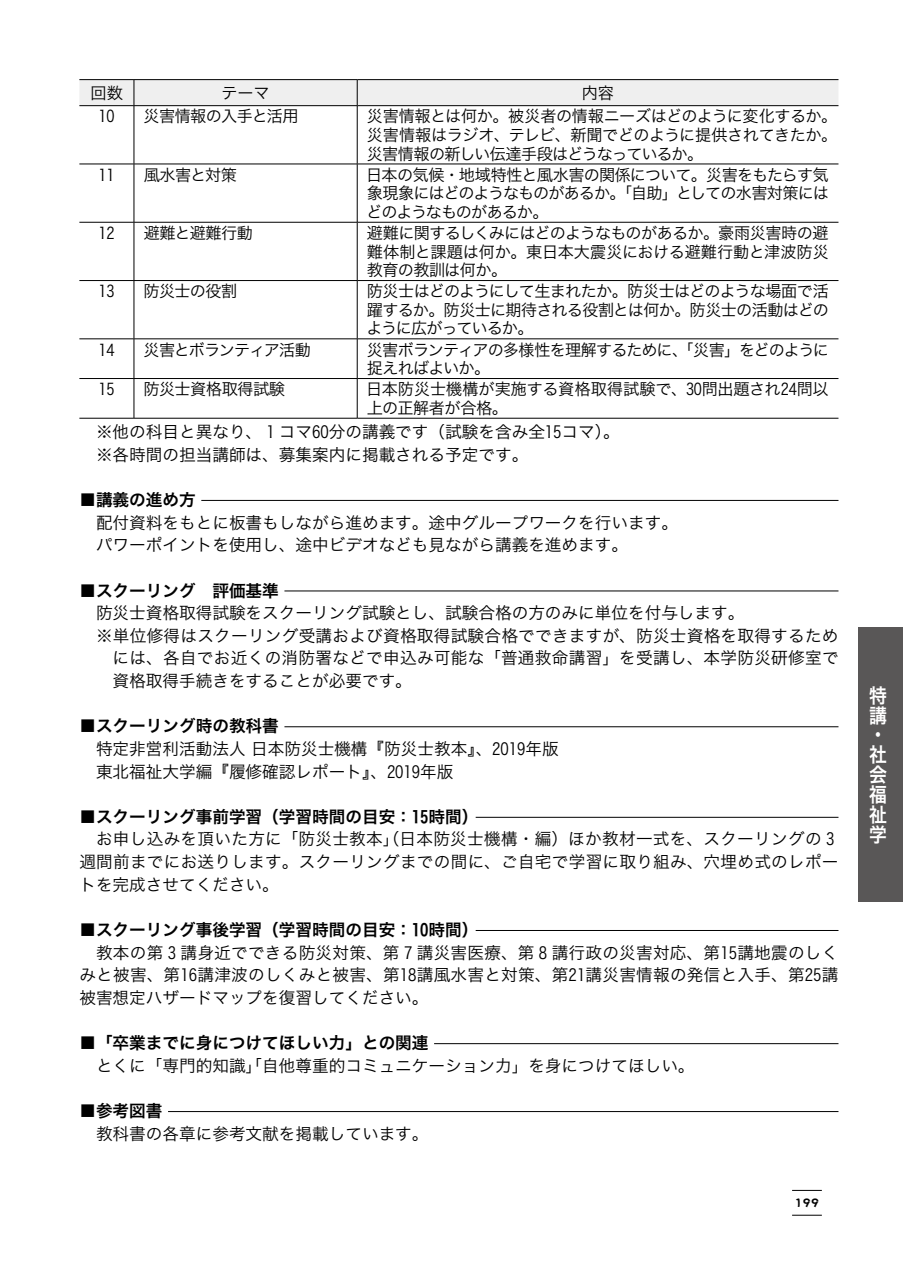
<style>
.page{position:relative;width:903px;height:1275px;background:#fff}
.page>*{position:absolute;margin:0;border:0;box-sizing:border-box;transform-origin:0 0}
.t1{font:19.78px/19.8px "Hira Kaku Pro W6";color:#fff;scale:.9 1}
.t2{font:16.62px/22.6px "Hira Kaku Pro W3";color:#000}
.t3{font:16.62px "Hira Kaku Pro W6";color:#000}
.t4{font:16.62px "Hira Kaku Pro W3";letter-spacing:.02em;color:#000}
.t5{font:16.1px/18.6px "Hira Kaku Pro W3";letter-spacing:-.04em;color:#000;text-align:justify}
.t6{font:16.1px/18.6px "Hira Kaku Pro W3";letter-spacing:-.01em;color:#000}
.t7{font:16.1px "Hira Kaku Pro W3";letter-spacing:-.065em;color:#000}
.t8{font:12.42px "DFPOP2 Std W9";color:#000}
</style>
<div class="page">
<hr style="left:792px;top:1190px;width:30px;height:1px;background:#000">
<hr style="left:792px;top:1215px;width:30px;height:1px;background:#000">
<div style="left:858px;top:628px;width:45px;height:274px;background:#595757"></div>
<hr style="left:79px;top:79px;width:55px;height:1px;background:#000">
<hr style="left:134px;top:79px;width:223px;height:1px;background:#000">
<hr style="left:357px;top:79px;width:481px;height:1px;background:#000">
<div style="left:79px;top:80px;width:759px;height:25px;background:#efefef"></div>
<hr style="left:79px;top:105px;width:55px;height:1px;background:#000">
<hr style="left:134px;top:105px;width:223px;height:1px;background:#000">
<hr style="left:134px;top:106px;width:1px;height:58px;background:#000">
<hr style="left:357px;top:105px;width:481px;height:1px;background:#000">
<hr style="left:357px;top:106px;width:1px;height:58px;background:#000">
<hr style="left:79px;top:164px;width:55px;height:1px;background:#000">
<hr style="left:134px;top:164px;width:223px;height:1px;background:#000">
<hr style="left:134px;top:164px;width:1px;height:58px;background:#000">
<hr style="left:357px;top:164px;width:481px;height:1px;background:#000">
<hr style="left:357px;top:164px;width:1px;height:58px;background:#000">
<hr style="left:79px;top:222px;width:55px;height:1px;background:#000">
<hr style="left:134px;top:222px;width:223px;height:1px;background:#000">
<hr style="left:134px;top:222px;width:1px;height:58px;background:#000">
<hr style="left:357px;top:222px;width:481px;height:1px;background:#000">
<hr style="left:357px;top:222px;width:1px;height:58px;background:#000">
<hr style="left:79px;top:280px;width:55px;height:1px;background:#000">
<hr style="left:134px;top:280px;width:223px;height:1px;background:#000">
<hr style="left:134px;top:281px;width:1px;height:58px;background:#000">
<hr style="left:357px;top:280px;width:481px;height:1px;background:#000">
<hr style="left:357px;top:281px;width:1px;height:58px;background:#000">
<hr style="left:79px;top:339px;width:55px;height:1px;background:#000">
<hr style="left:134px;top:339px;width:223px;height:1px;background:#000">
<hr style="left:134px;top:339px;width:1px;height:39px;background:#000">
<hr style="left:357px;top:339px;width:481px;height:1px;background:#000">
<hr style="left:357px;top:339px;width:1px;height:39px;background:#000">
<hr style="left:79px;top:378px;width:55px;height:1px;background:#000">
<hr style="left:134px;top:378px;width:223px;height:1px;background:#000">
<hr style="left:134px;top:379px;width:1px;height:39px;background:#000">
<hr style="left:357px;top:378px;width:481px;height:1px;background:#000">
<hr style="left:357px;top:379px;width:1px;height:39px;background:#000">
<hr style="left:79px;top:418px;width:55px;height:1px;background:#000">
<hr style="left:134px;top:418px;width:223px;height:1px;background:#000">
<hr style="left:357px;top:418px;width:481px;height:1px;background:#000">
<hr style="left:201px;top:500px;width:637px;height:1px;background:#000">
<hr style="left:284px;top:591px;width:554px;height:1px;background:#000">
<hr style="left:284px;top:726px;width:554px;height:1px;background:#000">
<hr style="left:476px;top:817px;width:362px;height:1px;background:#000">
<hr style="left:476px;top:930px;width:362px;height:1px;background:#000">
<hr style="left:434px;top:1043px;width:404px;height:1px;background:#000">
<hr style="left:168px;top:1111px;width:670px;height:1px;background:#000">
<p class="t5" style="left:91px;top:82px;width:34px">回数</p>
<p class="t5" style="left:221px;top:82px;width:50px">テーマ</p>
<p class="t5" style="left:582px;top:82px;width:34px">内容</p>
<p class="t5" style="left:99px;top:106px;width:18px">10</p>
<p class="t5" style="left:144px;top:106px;width:156px">災害情報の入手と活用</p>
<p class="t5" style="left:367px;top:106px;width:472px">災害情報とは何か。被災者の情報ニーズはどのように変化するか。災害情報はラジオ、テレビ、新聞でどのように提供されてきたか。災害情報の新しい伝達手段はどうなっているか。</p>
<p class="t5" style="left:99px;top:164px;width:18px">11</p>
<p class="t5" style="left:144px;top:164px;width:95px">風水害と対策</p>
<p class="t5" style="left:366px;top:164px;width:464px">日本の気候・地域特性と風水害の関係について。災害をもたらす気象現象にはどのようなものがあるか。「自助」としての水害対策にはどのようなものがあるか。</p>
<p class="t5" style="left:99px;top:222px;width:18px">12</p>
<p class="t5" style="left:144px;top:222px;width:111px">避難と避難行動</p>
<p class="t5" style="left:367px;top:222px;width:463px">避難に関するしくみにはどのようなものがあるか。豪雨災害時の避難体制と課題は何か。東日本大震災における避難行動と津波防災教育の教訓は何か。</p>
<p class="t5" style="left:99px;top:281px;width:18px">13</p>
<p class="t5" style="left:143px;top:281px;width:95px">防災士の役割</p>
<p class="t5" style="left:366px;top:281px;width:464px">防災士はどのようにして生まれたか。防災士はどのような場面で活躍するか。防災士に期待される役割とは何か。防災士の活動はどのように広がっているか。</p>
<p class="t5" style="left:99px;top:339px;width:18px">14</p>
<p class="t7" style="left:144px;top:335px;width:169px">災害とボランティア活動</p>
<p class="t5" style="left:367px;top:339px;width:464px">災害ボランティアの多様性を理解するために、「災害」をどのように捉えればよいか。</p>
<p class="t5" style="left:99px;top:379px;width:16px">15</p>
<p class="t5" style="left:143px;top:379px;width:143px">防災士資格取得試験</p>
<p class="t6" style="left:366px;top:379px;width:464px">日本防災士機構が実施する資格取得試験で、30問出題され24問以上の正解者が合格。</p>
<p class="t2" style="left:96px;top:419px;width:525px">※他の科目と異なり、 1 コマ60分の講義です（試験を含み全15コマ）。※各時間の担当講師は、募集案内に掲載される予定です。</p>
<p class="t3" style="left:79px;top:485px;width:118px">■講義の進め方</p>
<p class="t2" style="left:96px;top:510px;width:583px">配付資料をもとに板書もしながら進めます。途中グループワークを行います。パワーポイントを使用し、途中ビデオなども見ながら講義を進めます。</p>
<p class="t3" style="left:79px;top:575px;width:201px">■スクーリング　評価基準</p>
<p class="t2" style="left:96px;top:600px;width:650px">防災士資格取得試験をスクーリング試験とし、試験合格の方のみに単位を付与します。</p>
<p class="t2" style="left:96px;top:623px;width:744px">※単位修得はスクーリング受講および資格取得試験合格でできますが、防災士資格を取得するため</p>
<p class="t4" style="left:113px;top:643px;width:727px">には、各自でお近くの消防署などで申込み可能な「普通救命講習」を受講し、本学防災研修室で</p>
<p class="t2" style="left:113px;top:668px;width:301px">資格取得手続きをすることが必要です。</p>
<p class="t3" style="left:79px;top:711px;width:201px">■スクーリング時の教科書</p>
<p class="t2" style="left:96px;top:736px;width:464px">特定非営利活動法人日本防災士機構『防災士教本』、2019年版東北福祉大学編『履修確認レポート』、2019年版</p>
<p class="t3" style="left:79px;top:801px;width:401px">■スクーリング事前学習（学習時間の目安：15時間）</p>
<p class="t2" style="left:79px;top:827px;width:761px;text-indent:17px">お申し込みを頂いた方に「防災士教本」（日本防災士機構・編）ほか教材一式を、スクーリングの 3週間前までにお送りします。スクーリングまでの間に、ご自宅で学習に取り組み、穴埋め式のレポートを完成させてください。</p>
<p class="t3" style="left:79px;top:915px;width:401px">■スクーリング事後学習（学習時間の目安：10時間）</p>
<p class="t2" style="left:79px;top:940px;width:760px;text-align:justify;text-indent:17px">教本の第 3 講身近でできる防災対策、第 7 講災害医療、第 8 講行政の災害対応、第15講地震のしくみと被害、第16講津波のしくみと被害、第18講風水害と対策、第21講災害情報の発信と入手、第25講被害想定ハザードマップを復習してください。</p>
<p class="t3" style="left:79px;top:1028px;width:351px">■「卒業までに身につけてほしい力」との関連</p>
<p class="t2" style="left:96px;top:1053px;width:600px">とくに「専門的知識」「自他尊重的コミュニケーション力」を身につけてほしい。</p>
<p class="t3" style="left:79px;top:1096px;width:85px">■参考図書</p>
<p class="t2" style="left:96px;top:1121px;width:334px">教科書の各章に参考文献を掲載しています。</p>
<p class="t8" style="left:794px;top:1196px;width:27px">199</p>
<p class="t1" style="left:869px;top:685px;width:21px">特講・社会福祉学</p>
</div>
